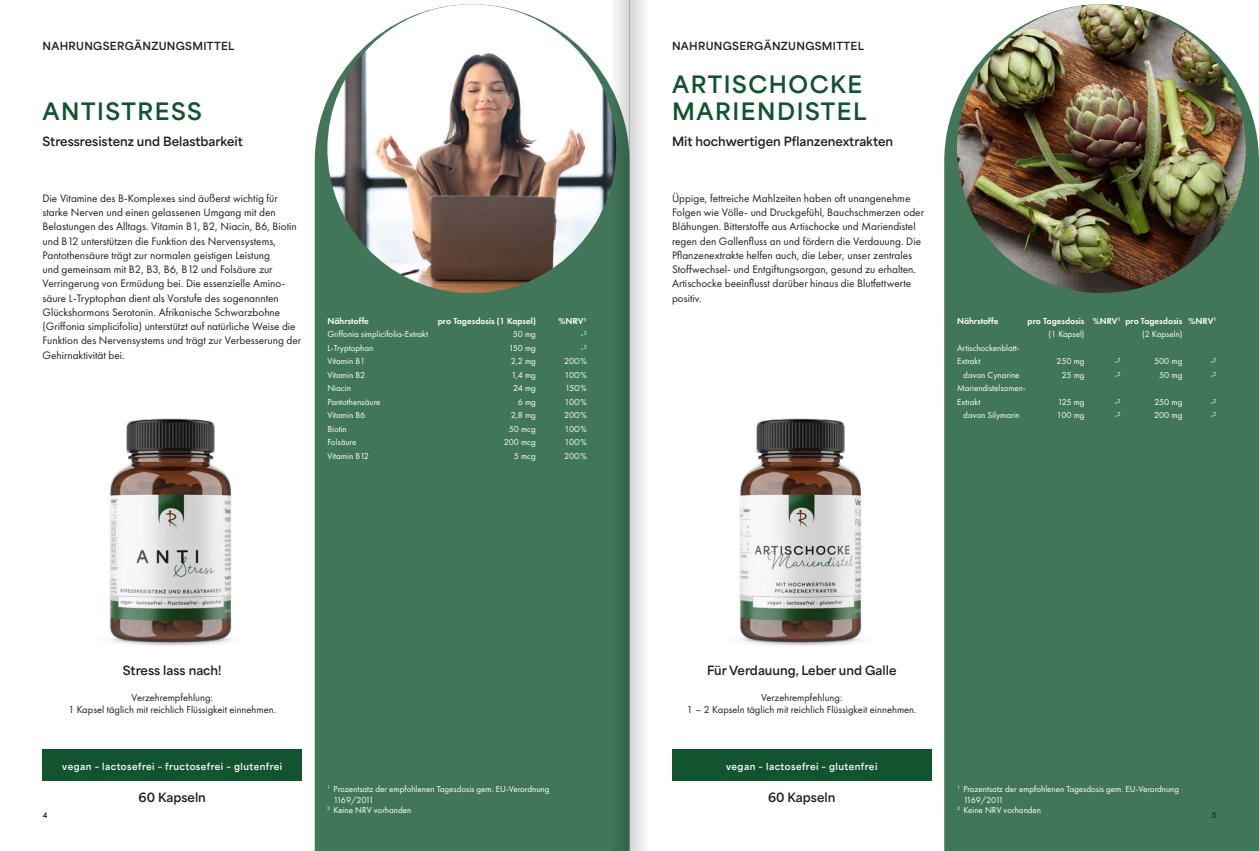
<style>
.page{position:relative;width:1259px;height:851px;background:#fff}
.page>*{position:absolute;margin:0;border:0;box-sizing:border-box;transform-origin:0 0}
.t1{font:700 22.5px/27px "Area Normal";letter-spacing:.07em;color:#125430}
.t2{font:700 12px "Area Normal";color:#231f20}
.t3{font:11.25px/14.2px "Futura PT";color:#231f20}
.t4{font:10.5px/12px "Futura PT";color:#231f20;text-align:center}
.t5{font:700 10.5px "Area Normal";letter-spacing:.03em;color:#231f20}
.t6{font:9px/13.5px "Futura PT";color:#fff}
.t7{font:600 9px/13.5px "Futura PT";color:#fff}
.t8{font:700 9px "Area Normal";letter-spacing:.05em;color:#fff}
.t9{font:9px "Futura PT";letter-spacing:-.1em;color:#fff}
.t10{font:500 9px "Futura PT";color:#231f20}
.s1{font-weight:400}
</style>
<div class="page">
<div style="left:315px;top:4px;width:261px;height:846px;background:#417659"></div>
<div style="left:944px;top:4px;width:315px;height:846px;background:#417659"></div>
<img style="left:327px;top:4px;width:289px;height:289px;border-radius:142px">
<img style="left:957px;top:4px;width:288px;height:289px;border-radius:144px">
<div style="left:43px;top:748px;width:259px;height:32px;background:#125430"></div>
<div style="left:672px;top:748px;width:259px;height:32px;background:#125430"></div>
<img style="left:109px;top:418px;width:123px;height:228px">
<img style="left:739px;top:418px;width:123px;height:228px">
<svg style="left:629px;top:0;width:53px;height:850px"></svg>
<svg style="left:576px;top:0;width:53px;height:850px;background:#608973"></svg>
<p class="t5" style="left:43px;top:36px;width:193px">NAHRUNGSERGÄNZUNGSMITTEL</p>
<p class="t5" style="left:672px;top:36px;width:193px">NAHRUNGSERGÄNZUNGSMITTEL</p>
<h1 class="t1" style="left:43px;top:95px;width:161px">ANTISTRESS</h1>
<p class="t2" style="left:43px;top:130px;width:202px">Stressresistenz und Belastbarkeit</p>
<h1 class="t1" style="left:672px;top:68px;width:196px">ARTISCHOCKE<br>MARIENDISTEL</h1>
<p class="t2" style="left:672px;top:130px;width:223px">Mit hochwertigen Pflanzenextrakten</p>
<p class="t3" style="left:43px;top:191px;width:260px">Die Vitamine des B-Komplexes sind äußerst wichtig für starke Nerven und einen gelassenen Umgang mit den Belastungen des Alltags. Vitamin B1, B2, Niacin, B6, Biotin und B12 unterstützen die Funktion des Nervensystems, Pantothensäure trägt zur normalen geistigen Leistung<br>und gemeinsam mit B2, B3, B6, B12 und Folsäure zur Verringerung von Ermüdung bei. Die essenzielle Amino&shy;säure L-Tryptophan dient als Vorstufe des sogenannten Glückshormons Serotonin. Afrikanische Schwarzbohne (Griffonia simplicifolia) unterstützt auf natürliche Weise die Funktion des Nervensystems und trägt zur Verbesserung der Gehirnaktivität bei.</p>
<p class="t7" style="left:327px;top:314px;width:43px">Nährstoffe</p>
<p class="t7" style="left:438px;top:314px;width:100px">pro Tagesdosis (1 Kapsel)</p>
<p class="t7" style="left:558px;top:314px;width:30px">%NRV¹</p>
<p class="t6" style="left:327px;top:327px;width:102px">Griffonia simplicifolia-Extrakt</p>
<p class="t6" style="left:513px;top:327px;width:25px">50 mg</p>
<p class="t6" style="left:581px;top:327px;width:8px">-²</p>
<p class="t6" style="left:327px;top:341px;width:47px">L-Tryptophan</p>
<p class="t6" style="left:509px;top:341px;width:29px">150 mg</p>
<p class="t6" style="left:581px;top:341px;width:8px">-²</p>
<p class="t6" style="left:327px;top:354px;width:39px">Vitamin B1</p>
<p class="t6" style="left:511px;top:354px;width:27px">2,2 mg</p>
<p class="t6" style="left:564px;top:354px;width:24px">200%</p>
<p class="t6" style="left:327px;top:368px;width:39px">Vitamin B2</p>
<p class="t6" style="left:511px;top:368px;width:26px">1,4 mg</p>
<p class="t6" style="left:564px;top:368px;width:24px">100%</p>
<p class="t6" style="left:327px;top:381px;width:25px">Niacin</p>
<p class="t6" style="left:513px;top:381px;width:24px">24 mg</p>
<p class="t6" style="left:565px;top:381px;width:23px">150%</p>
<p class="t6" style="left:327px;top:395px;width:55px">Pantothensäure</p>
<p class="t6" style="left:518px;top:395px;width:20px">6 mg</p>
<p class="t6" style="left:564px;top:395px;width:24px">100%</p>
<p class="t6" style="left:327px;top:408px;width:39px">Vitamin B6</p>
<p class="t6" style="left:511px;top:408px;width:27px">2,8 mg</p>
<p class="t6" style="left:564px;top:408px;width:24px">200%</p>
<p class="t6" style="left:327px;top:422px;width:21px">Biotin</p>
<p class="t6" style="left:509px;top:422px;width:29px">50 mcg</p>
<p class="t6" style="left:564px;top:422px;width:24px">100%</p>
<p class="t6" style="left:327px;top:435px;width:30px">Folsäure</p>
<p class="t6" style="left:504px;top:435px;width:34px">200 mcg</p>
<p class="t6" style="left:564px;top:435px;width:24px">100%</p>
<p class="t6" style="left:327px;top:449px;width:43px">Vitamin B12</p>
<p class="t6" style="left:514px;top:449px;width:24px">5 mcg</p>
<p class="t6" style="left:564px;top:449px;width:24px">200%</p>
<p class="t3" style="left:672px;top:191px;width:253px">Üppige, fettreiche Mahlzeiten haben oft unangenehme Folgen wie Völle- und Druckgefühl, Bauchschmerzen oder Blähungen. Bitterstoffe aus Artischocke und Mariendistel regen den Gallenfluss an und fördern die Verdauung. Die Pflanzenextrakte helfen auch, die Leber, unser zentrales Stoffwechsel- und Entgiftungsorgan, gesund zu erhalten.<br>Artischocke beeinflusst darüber hinaus die Blutfettwerte positiv.</p>
<p class="t7" style="left:957px;top:314px;width:43px">Nährstoffe</p>
<p class="t7" style="left:1048px;top:314px;width:169px;text-indent:-21px">pro Tagesdosis %NRV<sup>1</sup> pro Tagesdosis %NRV<sup>1 </sup><span class="s1">(1 Kapsel)</span></p>
<p class="t6" style="left:1142px;top:327px;width:42px">(2 Kapseln)</p>
<p class="t6" style="left:957px;top:341px;width:64px">Artischockenblatt-<br>Extrakt</p>
<p class="t6" style="left:1056px;top:354px;width:29px">250 mg</p>
<p class="t6" style="left:1114px;top:354px;width:8px">-²</p>
<p class="t6" style="left:1154px;top:354px;width:30px">500 mg</p>
<p class="t6" style="left:1210px;top:354px;width:8px">-²</p>
<p class="t6" style="left:963px;top:368px;width:58px">davon Cynarine</p>
<p class="t6" style="left:1061px;top:368px;width:24px">25 mg</p>
<p class="t6" style="left:1114px;top:368px;width:8px">-²</p>
<p class="t6" style="left:1159px;top:368px;width:25px">50 mg</p>
<p class="t6" style="left:1210px;top:368px;width:8px">-²</p>
<p class="t6" style="left:957px;top:381px;width:70px">Mariendistelsamen-<br>Extrakt</p>
<p class="t6" style="left:1058px;top:395px;width:28px">125 mg</p>
<p class="t6" style="left:1114px;top:395px;width:8px">-²</p>
<p class="t6" style="left:1154px;top:395px;width:29px">250 mg</p>
<p class="t6" style="left:1210px;top:395px;width:8px">-²</p>
<p class="t6" style="left:963px;top:408px;width:58px">davon Silymarin</p>
<p class="t6" style="left:1056px;top:408px;width:29px">100 mg</p>
<p class="t6" style="left:1114px;top:408px;width:8px">-²</p>
<p class="t6" style="left:1154px;top:408px;width:30px">200 mg</p>
<p class="t6" style="left:1210px;top:408px;width:8px">-²</p>
<p class="t2" style="left:123px;top:659px;width:100px">Stress lass nach!</p>
<p class="t2" style="left:707px;top:659px;width:191px">Für Verdauung, Leber und Galle</p>
<p class="t4" style="left:68px;top:691px;width:209px">Verzehrempfehlung:<br>1 Kapsel täglich mit reichlich Flüssigkeit einnehmen.</p>
<p class="t4" style="left:687px;top:691px;width:231px">Verzehrempfehlung:<br>1 – 2 Kapseln täglich mit reichlich Flüssigkeit einnehmen.</p>
<p class="t8" style="left:62px;top:757px;width:222px">vegan – lactosefrei – fructosefrei – glutenfrei</p>
<p class="t8" style="left:726px;top:757px;width:153px">vegan – lactosefrei – glutenfrei</p>
<p class="t6" style="left:327px;top:782px;width:224px"><sup>1</sup> Prozentsatz der empfohlenen Tagesdosis gem. EU-Verordnung</p>
<p class="t9" style="left:334px;top:794px;width:42px">1169/2011</p>
<p class="t6" style="left:327px;top:803px;width:86px"><sup>2</sup> Keine NRV vorhanden</p>
<p class="t6" style="left:957px;top:782px;width:224px"><sup>1</sup> Prozentsatz der empfohlenen Tagesdosis gem. EU-Verordnung</p>
<p class="t9" style="left:963px;top:794px;width:42px">1169/2011</p>
<p class="t6" style="left:957px;top:803px;width:86px"><sup>2</sup> Keine NRV vorhanden</p>
<p class="t2" style="left:139px;top:786px;width:69px">60 Kapseln</p>
<p class="t2" style="left:768px;top:786px;width:69px">60 Kapseln</p>
<p class="t10" style="left:43px;top:809px;width:7px">4</p>
<p class="t10" style="left:1211px;top:809px;width:7px">5</p>
</div>
